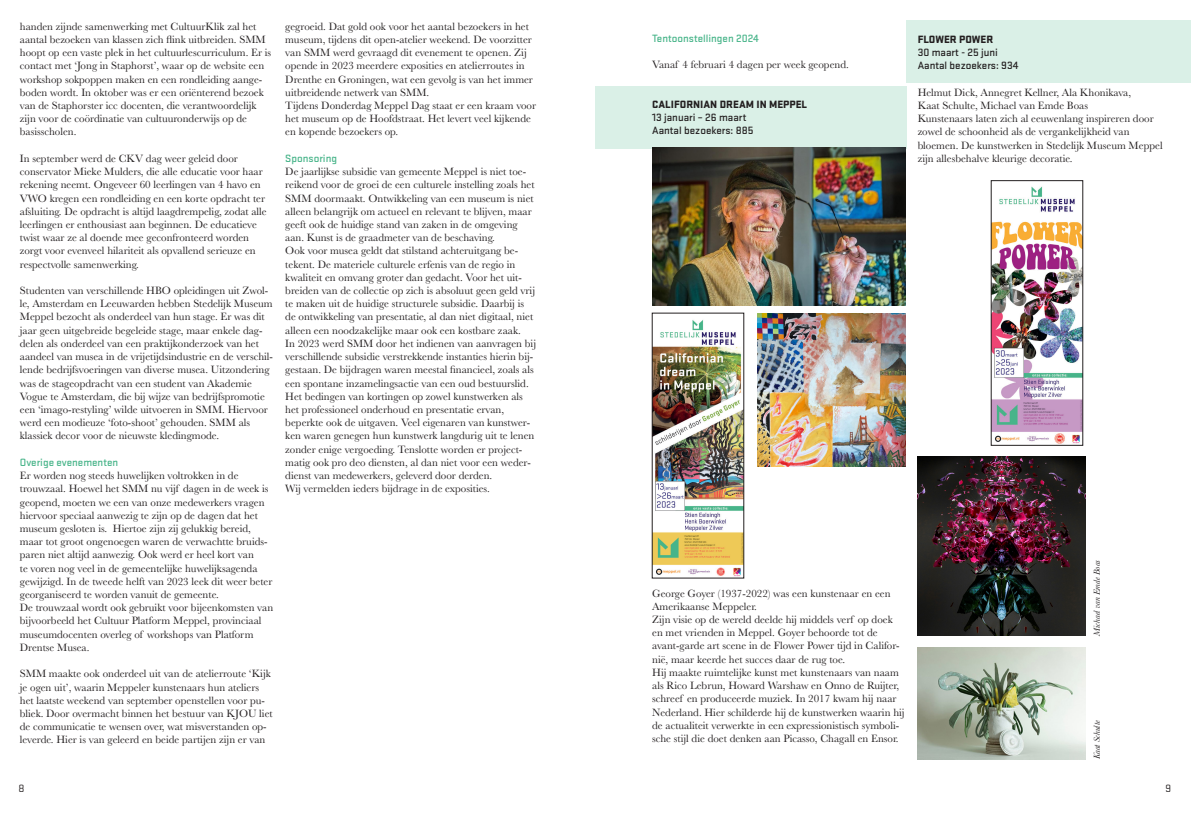
<style>
.page{position:relative;width:1191px;height:823px;background:#fff}
.page>*{position:absolute;margin:0;border:0;box-sizing:border-box;transform-origin:0 0}
.t1{font:11px/13.2px "Baskerville";color:#231f20}
.t2{font:500 11px "Stratum 1";color:#231f20}
.t3{font:500 11px "Stratum 1";color:#47b489}
.t4{font:900 11px "Stratum 1";color:#231f20}
.t5{font:11px "Stratum 1";color:#231f20}
.t6{font:italic 9px "Baskerville";color:#231f20}
</style>
<div class="page">
<div style="left:595px;top:86px;width:312px;height:62px;background:#daf0e7"></div>
<div style="left:905px;top:20px;width:286px;height:62px;background:#daf0e7"></div>
<img style="left:652px;top:147px;width:253px;height:158px">
<img style="left:654px;top:320px;width:88px;height:256px">
<div style="left:652px;top:313px;width:92px;height:265px;border:1px solid #231f20"></div>
<img style="left:993px;top:186px;width:88px;height:257px">
<div style="left:991px;top:180px;width:92px;height:265px;border:1px solid #231f20"></div>
<img style="left:757px;top:313px;width:148px;height:152px">
<img style="left:917px;top:456px;width:168px;height:179px">
<img style="left:917px;top:647px;width:168px;height:111px">
<p class="t1" style="left:20px;top:20px;width:253px">handen zijnde samenwerking met CultuurKlik zal het aantal bezoeken van klassen zich flink uitbreiden. SMM hoopt op een vaste plek in het cultuurlescurriculum. Er is contact met ‘Jong in Staphorst’, waar op de website een workshop sokpoppen maken en een rondleiding aange&shy;boden wordt. In oktober was er een oriënterend bezoek van de Staphorster icc docenten, die verantwoordelijk zijn voor de coördinatie van cultuuronderwijs op de basisscholen.</p>
<p class="t1" style="left:20px;top:152px;width:248px">In september werd de CKV dag weer geleid door conservator Mieke Mulders, die alle educatie voor haar rekening neemt. Ongeveer 60 leerlingen van 4 havo en VWO kregen een rondleiding en een korte opdracht ter afsluiting. De opdracht is altijd laagdrempelig, zodat alle leerlingen er enthousiast aan beginnen. De educatieve twist waar ze al doende mee geconfronteerd worden zorgt voor evenveel hilariteit als opvallend serieuze en respectvolle samenwerking.</p>
<p class="t1" style="left:20px;top:284px;width:255px">Studenten van verschillende HBO opleidingen uit Zwol&shy;le, Amsterdam en Leeuwarden hebben Stedelijk Museum Meppel bezocht als onderdeel van hun stage. Er was dit jaar geen uitgebreide begeleide stage, maar enkele dag&shy;delen als onderdeel van een praktijkonderzoek van het aandeel van musea in de vrijetijdsindustrie en de verschil&shy;lende bedrijfsvoeringen van diverse musea. Uitzondering was de stageopdracht van een student van Akademie Vogue te Amsterdam, die bij wijze van bedrijfspromotie een ‘imago-restyling’ wilde uitvoeren in SMM. Hiervoor werd een modieuze ‘foto-shoot’ gehouden. SMM als klassiek decor voor de nieuwste kledingmode.</p>
<p class="t3" style="left:20px;top:454px;width:100px">Overige evenementen</p>
<p class="t1" style="left:20px;top:469px;width:254px">Er worden nog steeds huwelijken voltrokken in de trouwzaal. Hoewel het SMM nu vijf dagen in de week is geopend, moeten we een van onze medewerkers vragen hiervoor speciaal aanwezig te zijn op de dagen dat het museum gesloten is. Hiertoe zijn zij gelukkig bereid, maar tot groot ongenoegen waren de verwachtte bruids&shy;paren niet altijd aanwezig. Ook werd er heel kort van<br>te voren nog veel in de gemeentelijke huwelijksagenda gewijzigd. In de tweede helft van 2023 leek dit weer beter georganiseerd te worden vanuit de gemeente.</p>
<p class="t1" style="left:20px;top:601px;width:255px">De trouwzaal wordt ook gebruikt voor bijeenkomsten van bijvoorbeeld het Cultuur Platform Meppel, provinciaal museumdocenten overleg of workshops van Platform Drentse Musea.</p>
<p class="t1" style="left:20px;top:667px;width:254px">SMM maakte ook onderdeel uit van de atelierroute ‘Kijk je ogen uit’, waarin Meppeler kunstenaars hun ateliers het laatste weekend van september openstellen voor pu&shy;bliek. Door overmacht binnen het bestuur van KJOU liet de communicatie te wensen over, wat misverstanden op&shy;leverde. Hier is van geleerd en beide partijen zijn er van</p>
<p class="t1" style="left:285px;top:20px;width:249px">gegroeid. Dat gold ook voor het aantal bezoekers in het museum, tijdens dit open-atelier weekend. De voorzitter van SMM werd gevraagd dit evenement te openen. Zij opende in 2023 meerdere exposities en atelierroutes in Drenthe en Groningen, wat een gevolg is van het immer uitbreidende netwerk van SMM.</p>
<p class="t1" style="left:285px;top:99px;width:252px">Tijdens Donderdag Meppel Dag staat er een kraam voor het museum op de Hoofdstraat. Het levert veel kijkende en kopende bezoekers op.</p>
<p class="t3" style="left:285px;top:151px;width:53px">Sponsoring</p>
<p class="t1" style="left:285px;top:165px;width:251px">De jaarlijkse subsidie van gemeente Meppel is niet toe&shy;reikend voor de groei de een culturele instelling zoals het SMM doormaakt. Ontwikkeling van een museum is niet alleen belangrijk om actueel en relevant te blijven, maar geeft ook de huidige stand van zaken in de omgeving aan. Kunst is de graadmeter van de beschaving.</p>
<p class="t1" style="left:285px;top:244px;width:251px">Ook voor musea geldt dat stilstand achteruitgang be&shy;tekent. De materiele culturele erfenis van de regio in kwaliteit en omvang groter dan gedacht. Voor het uit&shy;breiden van de collectie op zich is absoluut geen geld vrij te maken uit de huidige structurele subsidie. Daarbij is de ontwikkeling van presentatie, al dan niet digitaal, niet alleen een noodzakelijke maar ook een kostbare zaak.</p>
<p class="t1" style="left:285px;top:337px;width:252px">In 2023 werd SMM door het indienen van aanvragen bij verschillende subsidie verstrekkende instanties hierin bij&shy;gestaan. De bijdragen waren meestal financieel, zoals als een spontane inzamelingsactie van een oud bestuurslid.<br>Het bedingen van kortingen op zowel kunstwerken als het professioneel onderhoud en presentatie ervan,</p>
<p class="t1" style="left:285px;top:416px;width:251px">beperkte ook de uitgaven. Veel eigenaren van kunstwer&shy;ken waren genegen hun kunstwerk langdurig uit te lenen zonder enige vergoeding. Tenslotte worden er project&shy;matig ook pro deo diensten, al dan niet voor een weder&shy;dienst van medewerkers, geleverd door derden.</p>
<p class="t1" style="left:285px;top:482px;width:206px">Wij vermelden ieders bijdrage in de exposities.</p>
<p class="t3" style="left:652px;top:30px;width:108px">Tentoonstellingen 2024</p>
<p class="t1" style="left:652px;top:58px;width:198px">Vanaf 4 februari 4 dagen per week geopend.</p>
<p class="t4" style="left:652px;top:96px;width:156px">CALIFORNIAN DREAM IN MEPPEL</p>
<p class="t2" style="left:652px;top:110px;width:96px">13 januari – 26 maart</p>
<p class="t2" style="left:652px;top:123px;width:103px">Aantal bezoekers: 885</p>
<p class="t4" style="left:917px;top:31px;width:77px">FLOWER POWER</p>
<p class="t2" style="left:917px;top:45px;width:82px">30 maart - 25 juni</p>
<p class="t2" style="left:917px;top:58px;width:102px">Aantal bezoekers: 934</p>
<p class="t1" style="left:917px;top:86px;width:215px">Helmut Dick, Annegret Kellner, Ala Khonikava,</p>
<p class="t1" style="left:917px;top:99px;width:172px">Kaat Schulte, Michael van Emde Boas</p>
<p class="t1" style="left:917px;top:112px;width:237px">Kunstenaars laten zich al eeuwenlang inspireren door zowel de schoonheid als de vergankelijkheid van</p>
<p class="t1" style="left:917px;top:139px;width:246px">bloemen. De kunstwerken in Stedelijk Museum Meppel zijn allesbehalve kleurige decoratie.</p>
<p class="t1" style="left:652px;top:586px;width:254px">George Goyer (1937-2022) was een kunstenaar en een Amerikaanse Meppeler.<br>Zijn visie op de wereld deelde hij middels verf op doek en met vrienden in Meppel. Goyer behoorde tot de avant-garde art scene in de Flower Power tijd in Califor&shy;nië, maar keerde het succes daar de rug toe.<br>Hij maakte ruimtelijke kunst met kunstenaars van naam als Rico Lebrun, Howard Warshaw en Onno de Ruijter, schreef en produceerde muziek. In 2017 kwam hij naar Nederland. Hier schilderde hij de kunstwerken waarin hij de actualiteit verwerkte in een expressionistisch symboli&shy;sche stijl die doet denken aan Picasso, Chagall en Ensor.</p>
<p class="t6" style="left:1090px;top:635px;width:77px;rotate:-90deg">Michael van Emde Boas</p>
<p class="t6" style="left:1090px;top:758px;width:40px;rotate:-90deg">Kaat Schulte</p>
<p class="t5" style="left:18px;top:780px;width:8px">8</p>
<p class="t5" style="left:1165px;top:780px;width:7px">9</p>
</div>
